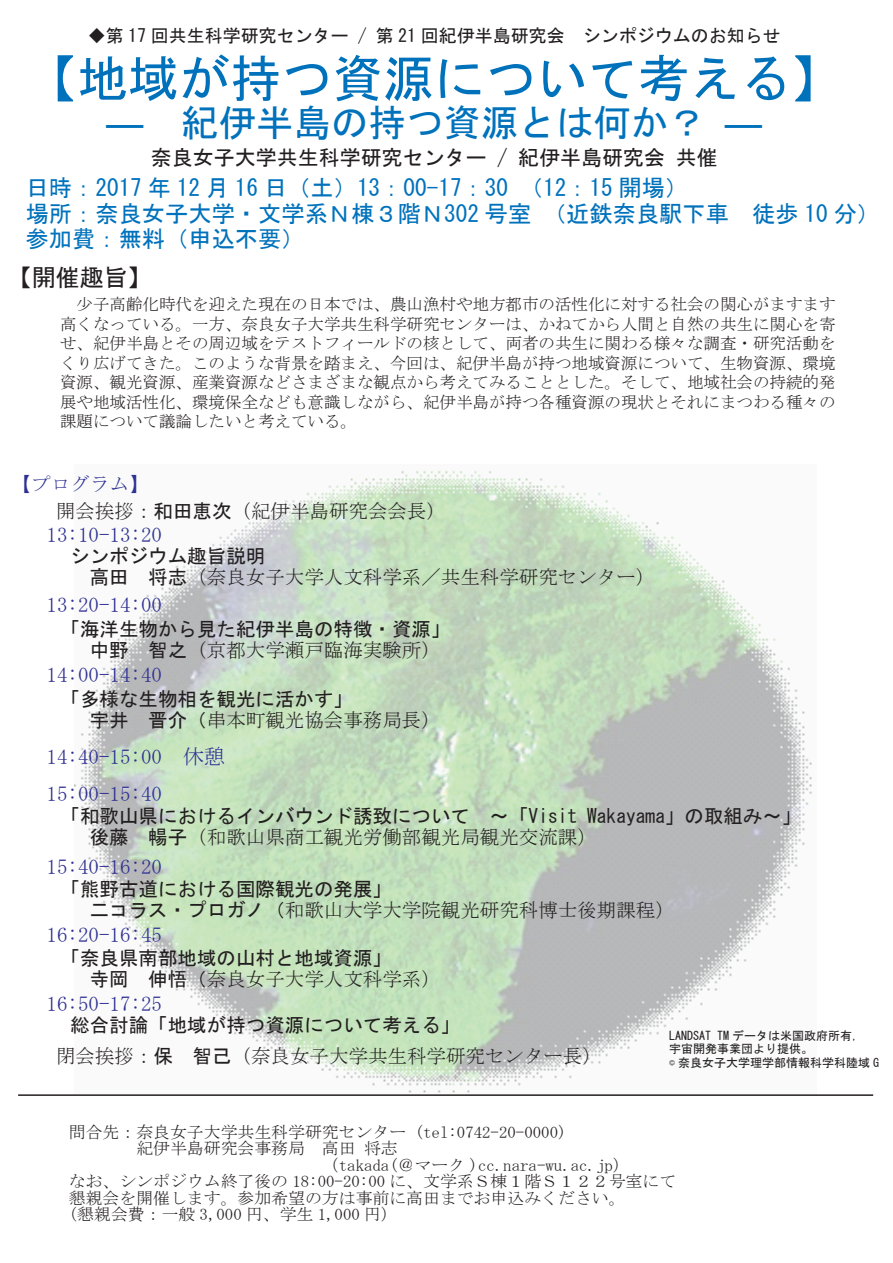
<style>
.page{position:relative;width:893px;height:1263px;background:#fff}
.page>*{position:absolute;margin:0;border:0;box-sizing:border-box;transform-origin:0 0}
.t1{font:51px "MS Gothic";color:#0072bc}
.t2{font:37.5px "MS Gothic";color:#0072bc}
.t3{font:24px "MS Gothic";color:#231f20}
.t4{font:23.25px/25.5px "MS Gothic";color:#0072bc}
.t5{font:21px/36.9px "MS Mincho";color:#2e3092}
.t6{font:21px "MS Gothic";color:#231f20}
.t7{font:19.5px/27.8px "MS Mincho";color:#231f20}
.t8{font:19.5px "MS Gothic";color:#231f20}
.t9{font:18px "MS Gothic";color:#231f20}
.t10{font:16.5px/19.5px "MS Mincho";color:#231f20;text-align:justify}
.t11{font:12px/13.5px "MS Gothic";color:#231f20}
.s1{color:#2e3092}
.s2{font-family:"MS Gothic"}
</style>
<div class="page">
<img style="left:75px;top:471px;width:737px;height:622px">
<hr style="left:18px;top:1094px;width:855px;height:2px;background:#231f20">
<p class="t9" style="left:88px;top:27px;width:695px">◆第 17 回共生科学研究センター / 第 21 回紀伊半島研究会　シンポジウムのお知らせ</p>
<h1 class="t1" style="left:26px;top:53px;width:818px">【地域が持つ資源について考える】</h1>
<h2 class="t2" style="left:106px;top:104px;width:658px">―　紀伊半島の持つ資源とは何か？ ―</h2>
<p class="t6" style="left:151px;top:147px;width:569px">奈良女子大学共生科学研究センター / 紀伊半島研究会 共催</p>
<h3 class="t4" style="left:26px;top:175px;width:856px">日時：2017 年 12 月 16 日（土）13：00-17：30　（12：15 開場）<br>場所：奈良女子大学・文学系Ｎ棟３階Ｎ302 号室　（近鉄奈良駅下車　徒歩 10 分）参加費：無料（申込不要）</h3>
<h3 class="t3" style="left:8px;top:265px;width:145px">【開催趣旨】</h3>
<p class="t10" style="left:60px;top:295px;width:777px;text-indent:16px">少子高齢化時代を迎えた現在の日本では、農山漁村や地方都市の活性化に対する社会の関心がますます高くなっている。一方、奈良女子大学共生科学研究センターは、かねてから人間と自然の共生に関心を寄せ、紀伊半島とその周辺域をテストフィールドの核として、両者の共生に関わる様々な調査・研究活動をくり広げてきた。このような背景を踏まえ、今回は、紀伊半島が持つ地域資源について、生物資源、環境資源、観光資源、産業資源などさまざまな観点から考えてみることとした。そして、地域社会の持続的発展や地域活性化、環境保全なども意識しながら、紀伊半島が持つ各種資源の現状とそれにまつわる種々の課題について議論したいと考えている。</p>
<p class="t7" style="left:56px;top:470px;width:391px;text-indent:-44px"><span class="s1">【プログラム】<br></span>開会挨拶：<span class="s2">和田恵次</span>（紀伊半島研究会会長）</p>
<p class="t5" style="left:47px;top:516px;width:117px">13:10-13:20</p>
<p class="t8" style="left:70px;top:546px;width:196px">シンポジウム趣旨説明</p>
<p class="t7" style="left:90px;top:563px;width:567px"><span class="s2">高田　将志</span>（奈良女子大学人文科学系／共生科学研究センター）</p>
<p class="t5" style="left:47px;top:586px;width:117px">13:20-14:00</p>
<p class="t8" style="left:61px;top:619px;width:392px">「海洋生物から見た紀伊半島の特徴・資源」</p>
<p class="t7" style="left:90px;top:636px;width:353px"><span class="s2">中野　智之</span>（京都大学瀬戸臨海実験所）</p>
<p class="t5" style="left:47px;top:656px;width:117px">14:00-14:40</p>
<p class="t8" style="left:61px;top:689px;width:294px">「多様な生物相を観光に活かす」</p>
<p class="t7" style="left:90px;top:706px;width:353px"><span class="s2">宇井　晋介（</span>串本町観光協会事務局長）</p>
<p class="t5" style="left:47px;top:738px;width:180px">14:40-15:00 休憩<br>15:00-15:40</p>
<p class="t8" style="left:61px;top:806px;width:743px">「和歌山県におけるインバウンド誘致について　～「Visit Wakayama」の取組み～」</p>
<p class="t7" style="left:90px;top:823px;width:509px"><span class="s2">後藤　暢子</span>（和歌山県商工観光労働部観光局観光交流課）</p>
<p class="t8" style="left:61px;top:879px;width:333px">「熊野古道における国際観光の発展」</p>
<p class="t7" style="left:90px;top:896px;width:587px"><span class="s2">二コラス・プロガノ（</span>和歌山大学大学院観光研究科博士後期課程）</p>
<p class="t8" style="left:61px;top:948px;width:333px">「奈良県南部地域の山村と地域資源」</p>
<p class="t7" style="left:90px;top:964px;width:353px"><span class="s2">寺岡　伸悟（</span>奈良女子大学人文科学系）</p>
<p class="t8" style="left:70px;top:1015px;width:392px">総合討論「地域が持つ資源について考える」</p>
<p class="t7" style="left:56px;top:1042px;width:548px">閉会挨拶：<span class="s2">保　智己</span>（奈良女子大学共生科学研究センター長）</p>
<p class="t5" style="left:47px;top:848px;width:117px">15:40-16:20</p>
<p class="t5" style="left:47px;top:916px;width:117px">16:20-16:45</p>
<p class="t5" style="left:47px;top:984px;width:117px">16:50-17:25</p>
<p class="t11" style="left:669px;top:1028px;width:211px">LANDSAT TM データは米国政府所有，宇宙開発事業団より提供。<br>© 奈良女子大学理学部情報科学科陸域 G</p>
<p class="t10" style="left:69px;top:1122px;width:499px">問合先：奈良女子大学共生科学研究センター (tel:0742-20-0000)</p>
<p class="t10" style="left:136px;top:1138px;width:263px">紀伊半島研究会事務局　高田 将志</p>
<p class="t10" style="left:322px;top:1155px;width:309px">（takada(＠マーク )cc.nara-wu.ac.jp）</p>
<p class="t10" style="left:69px;top:1171px;width:609px">なお、シンポジウム終了後の 18:00-20:00 に、文学系Ｓ棟１階Ｓ１２２号室にて</p>
<p class="t10" style="left:69px;top:1188px;width:558px">懇親会を開催します。参加希望の方は事前に高田までお申込みください。</p>
<p class="t10" style="left:60px;top:1204px;width:339px">（懇親会費：一般 3,000 円、学生 1,000 円）</p>
</div>
